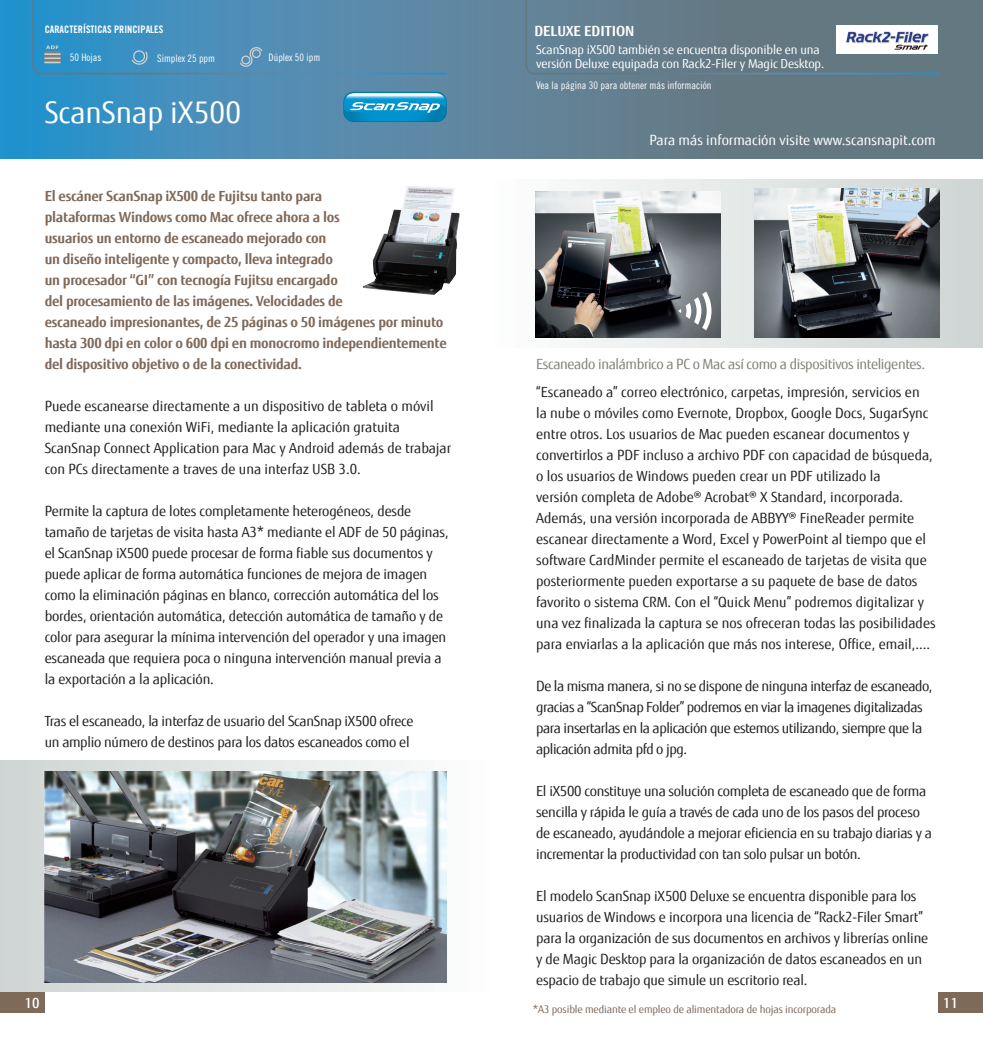
<style>
.page{position:relative;width:983px;height:1042px;background:#fff}
.page>*{position:absolute;margin:0;border:0;box-sizing:border-box;transform-origin:0 0}
.t1{font:29.75px "Fujitsu Sans";color:#fff}
.t2{font:14px/21px "Fujitsu Sans";letter-spacing:-.01em;color:#231f20}
.t3{font:700 14px/21px "Fujitsu Sans";letter-spacing:-.02em;color:#7f6959}
.t4{font:14px/21px "Fujitsu Sans";letter-spacing:-.03em;color:#231f20}
.t5{font:14px "Fujitsu Sans";letter-spacing:-.025em;color:#818178}
.t6{font:14px "Fujitsu Sans";color:#fff}
.t7{font:700 14px "Fujitsu Sans";color:#fff}
.t8{font:500 14px "Fujitsu Sans";color:#fff}
.t9{font:12.25px/14px "Fujitsu Sans";letter-spacing:-.01em;color:#fff}
.t10{font:10.5px "Fujitsu Sans";letter-spacing:-.01em;color:#7f6959}
.t11{font:10.5px "Trade Gothic Cond Eighteen";color:#fff}
.t12{font:10.33px "Trade Gothic Cond Eighteen";color:#fff}
.t13{font:10.33px "Trade Gothic Bold Cond Twenty";color:#fff}
</style>
<div class="page">
<svg style="left:0;top:0;width:982px;height:159px;background:#55849f"></svg>
<div style="left:0;top:992px;width:45px;height:21px;background:#7f6959"></div>
<div style="left:938px;top:992px;width:44px;height:21px;background:#7f6959"></div>
<svg style="left:343px;top:92px;width:103px;height:30px"></svg>
<svg style="left:344px;top:92px;width:102px;height:29px;background:#3ea9d4"></svg>
<svg style="left:31px;top:0;width:417px;height:75px;background:#4b8db6"></svg>
<div style="left:491px;top:180px;width:491px;height:168px;background:linear-gradient(to right,#feffff,#cbd2d1)"></div>
<div style="left:0;top:761px;width:491px;height:231px;background:linear-gradient(to right,#ced4d2,#fcfdfd)"></div>
<img style="left:45px;top:771px;width:401px;height:211px">
<img style="left:535px;top:191px;width:185px;height:146px">
<img style="left:753px;top:189px;width:186px;height:148px">
<svg style="left:678px;top:291px;width:33px;height:39px"></svg>
<svg style="left:524px;top:0;width:417px;height:75px;background:#637b88"></svg>
<div style="left:836px;top:25px;width:102px;height:29px;background:#fff"></div>
<img style="left:846px;top:31px;width:83px;height:19px">
<img style="left:363px;top:186px;width:96px;height:109px">
<p class="t13" style="left:45px;top:23px;width:120px">CARACTERÍSTICAS PRINCIPALES</p>
<p class="t12" style="left:70px;top:51px;width:33px">50 Hojas</p>
<p class="t12" style="left:157px;top:52px;width:59px">Simplex 25 ppm</p>
<p class="t12" style="left:268px;top:51px;width:53px">Dúplex 50 ipm</p>
<h1 class="t1" style="left:45px;top:95px;width:198px">ScanSnap iX500</h1>
<p class="t3" style="left:45px;top:185px;width:403px">El escáner ScanSnap iX500 de Fujitsu tanto para<br>plataformas Windows como Mac ofrece ahora a los<br>usuarios un entorno de escaneado mejorado con<br>un diseño inteligente y compacto, lleva integrado<br>un procesador “GI” con tecnogía Fujitsu encargado<br>del procesamiento de las imágenes. Velocidades de<br>escaneado impresionantes, de 25 páginas o 50 imágenes por minuto hasta 300 dpi en color o 600 dpi en monocromo independientemente del dispositivo objetivo o de la conectividad.</p>
<p class="t2" style="left:45px;top:395px;width:408px">Puede escanearse directamente a un dispositivo de tableta o móvil mediante una conexión WiFi, mediante la aplicación gratuita ScanSnap Connect Application para Mac y Android además de trabajar con PCs directamente a traves de una interfaz USB 3.0.</p>
<p class="t2" style="left:45px;top:500px;width:405px">Permite la captura de lotes completamente heterogéneos, desde tamaño de tarjetas de visita hasta A3* mediante el ADF de 50 páginas, el ScanSnap iX500 puede procesar de forma fiable sus documentos y puede aplicar de forma automática funciones de mejora de imagen como la eliminación páginas en blanco, corrección automática del los bordes, orientación automática, detección automática de tamaño y de color para asegurar la mínima intervención del operador y una imagen escaneada que requiera poca o ninguna intervención manual previa a la exportación a la aplicación.</p>
<p class="t2" style="left:45px;top:710px;width:370px">Tras el escaneado, la interfaz de usuario del ScanSnap iX500 ofrece un amplio número de destinos para los datos escaneados como el</p>
<p class="t7" style="left:534px;top:22px;width:101px">DELUXE EDITION</p>
<p class="t9" style="left:536px;top:42px;width:289px">ScanSnap iX500 también se encuentra disponible en una versión Deluxe equipada con Rack2-Filer y Magic Desktop.</p>
<p class="t11" style="left:536px;top:79px;width:177px">Vea la página 30 para obtener más información</p>
<p class="t6" style="left:649px;top:131px;width:288px">Para más información visite www.scansnapit.com</p>
<p class="t5" style="left:536px;top:355px;width:390px">Escaneado inalámbrico a PC o Mac así como a dispositivos inteligentes.</p>
<p class="t2" style="left:536px;top:381px;width:401px">“Escaneado a” correo electrónico, carpetas, impresión, servicios en<br>la nube o móviles como Evernote, Dropbox, Google Docs, SugarSync entre otros. Los usuarios de Mac pueden escanear documentos y convertirlos a PDF incluso a archivo PDF con capacidad de búsqueda, o los usuarios de Windows pueden crear un PDF utilizado la<br>versión completa de Adobe® Acrobat® X Standard, incorporada.<br>Además, una versión incorporada de ABBYY® FineReader permite escanear directamente a Word, Excel y PowerPoint al tiempo que el software CardMinder permite el escaneado de tarjetas de visita que posteriormente pueden exportarse a su paquete de base de datos favorito o sistema CRM. Con el “Quick Menu” podremos digitalizar y una vez finalizada la captura se nos ofreceran todas las posibilidades para enviarlas a la aplicación que más nos interese, Office, email,....</p>
<p class="t4" style="left:536px;top:675px;width:398px">De la misma manera, si no se dispone de ninguna interfaz de escaneado, gracias a “ScanSnap Folder” podremos en viar la imagenes digitalizadas para insertarlas en la aplicación que estemos utilizando, siempre que la aplicación admita pfd o jpg.</p>
<p class="t2" style="left:536px;top:780px;width:397px">El iX500 constituye una solución completa de escaneado que de forma sencilla y rápida le guía a través de cada uno de los pasos del proceso de escaneado, ayudándole a mejorar eficiencia en su trabajo diarias y a incrementar la productividad con tan solo pulsar un botón.</p>
<p class="t2" style="left:536px;top:885px;width:393px">El modelo ScanSnap iX500 Deluxe se encuentra disponible para los usuarios de Windows e incorpora una licencia de “Rack2-Filer Smart” para la organización de sus documentos en archivos y librerías online y de Magic Desktop para la organización de datos escaneados en un espacio de trabajo que simule un escritorio real.</p>
<p class="t8" style="left:25px;top:994px;width:16px">10</p>
<p class="t8" style="left:943px;top:994px;width:16px">11</p>
<p class="t10" style="left:532px;top:1003px;width:305px">*A3 posible mediante el empleo de alimentadora de hojas incorporada</p>
</div>
